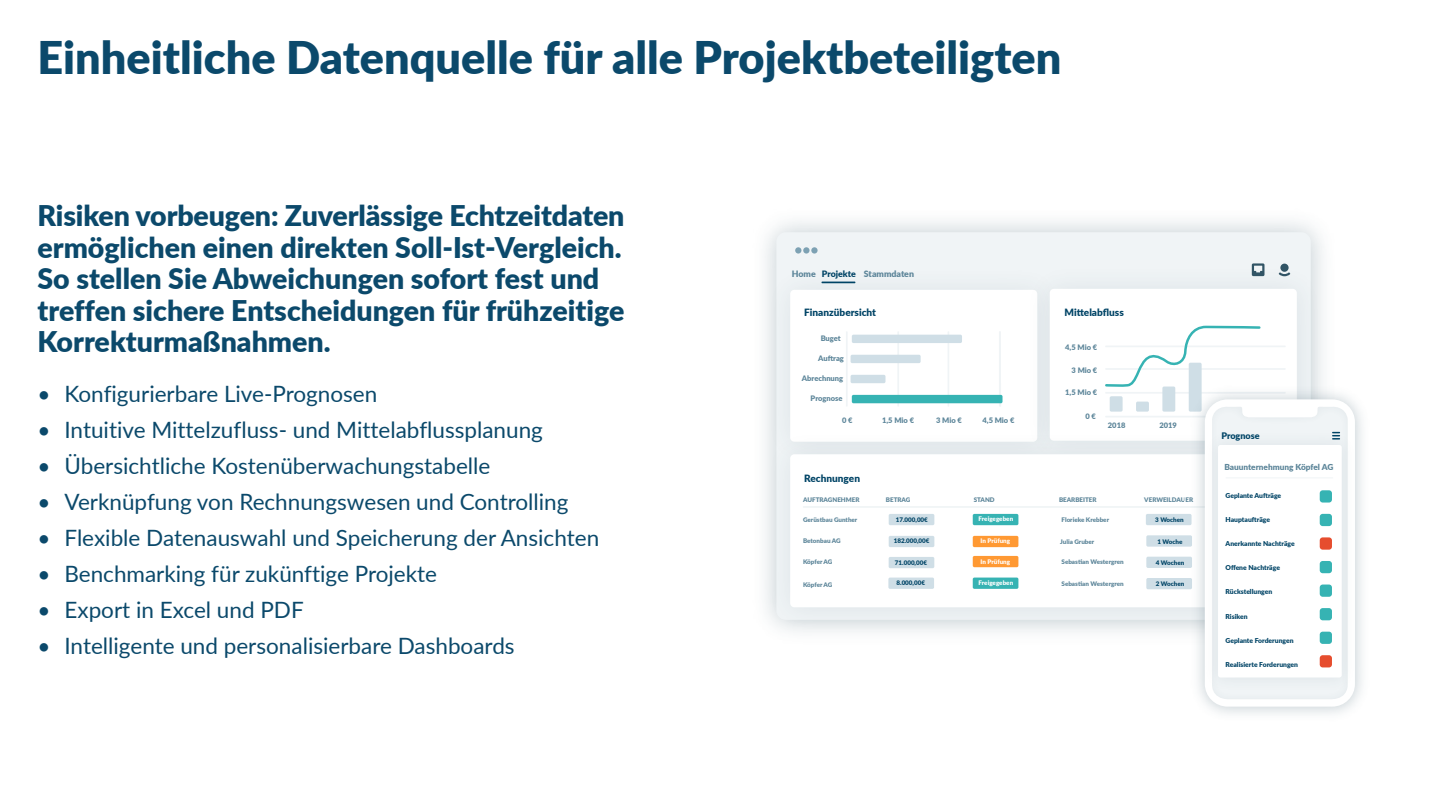
<style>
.page{position:relative;width:1440px;height:810px;background:#fff}
.page>*{position:absolute;margin:0;border:0;box-sizing:border-box;transform-origin:0 0}
.Headlines{font:900 45px "Lato";color:#0b496b}
.Headline_Fließtext{font:900 28.5px/31.5px "Lato";color:#0b496b}
.t1{font:22.5px "Lato";color:#0b496b}
.t2{font:900 10.05px "Lato";color:#046}
.t3{font:900 9px "Lato";color:#046}
.t4{font:900 8.77px "Lato";color:#5c8599}
.t5{font:900 8.25px "Lato";color:#5c8599}
.t6{font:900 7.5px "Lato";color:#5c8599}
.t7{font:900 6.75px "Lato";color:#046}
.t8{font:900 6.3px "Lato";color:#5c8599}
.t9{font:900 6.3px "Lato";color:#046}
.t10{font:900 6.3px "Lato";color:#fff}
.s1{color:#046}
</style>
<div class="page">
<div style="left:776px;top:232px;width:535px;height:388px;background:#f0f4f6;border-radius:9px"></div>
<div style="left:790px;top:290px;width:247px;height:152px;background:#fff;border-radius:4px"></div>
<div style="left:1050px;top:289px;width:247px;height:152px;background:#fff;border-radius:4px"></div>
<div style="left:790px;top:454px;width:508px;height:153px;background:#fff;border-radius:4px"></div>
<div style="left:889px;top:514px;width:45px;height:11px;background:#cfdee6;border-radius:2px"></div>
<div style="left:1146px;top:514px;width:46px;height:11px;background:#cfdee6;border-radius:2px"></div>
<div style="left:1146px;top:535px;width:46px;height:12px;background:#cfdee6;border-radius:2px"></div>
<div style="left:1146px;top:557px;width:46px;height:11px;background:#cfdee6;border-radius:2px"></div>
<div style="left:1146px;top:578px;width:46px;height:11px;background:#cfdee6;border-radius:2px"></div>
<div style="left:973px;top:514px;width:45px;height:11px;background:#36b3b3;border-radius:2px"></div>
<div style="left:973px;top:578px;width:45px;height:11px;background:#36b3b3;border-radius:2px"></div>
<div style="left:973px;top:536px;width:45px;height:11px;background:#f93;border-radius:2px"></div>
<div style="left:973px;top:556px;width:45px;height:11px;background:#f93;border-radius:2px"></div>
<div style="left:889px;top:557px;width:45px;height:11px;background:#cfdee6;border-radius:2px"></div>
<div style="left:888px;top:578px;width:46px;height:11px;background:#cfdee6;border-radius:2px"></div>
<div style="left:889px;top:536px;width:45px;height:11px;background:#cfdee6;border-radius:2px"></div>
<svg style="left:811px;top:247px;width:7px;height:7px"></svg>
<div style="left:803px;top:247px;width:7px;height:7px;background:#7da1b3;border-radius:50%"></div>
<div style="left:795px;top:247px;width:6px;height:7px;background:#7da1b3;border-radius:50%"></div>
<hr style="left:999px;top:331px;width:2px;height:76px;background:#f0f4f6">
<hr style="left:1105px;top:346px;width:181px;height:1px;background:#f0f4f6">
<hr style="left:1105px;top:368px;width:181px;height:2px;background:#f0f4f6">
<hr style="left:1105px;top:392px;width:181px;height:2px;background:#f0f4f6">
<hr style="left:1105px;top:416px;width:181px;height:1px;background:#f0f4f6">
<hr style="left:948px;top:331px;width:1px;height:76px;background:#f0f4f6">
<hr style="left:897px;top:331px;width:2px;height:76px;background:#f0f4f6">
<hr style="left:803px;top:506px;width:481px;height:2px;background:#f0f4f6">
<hr style="left:822px;top:282px;width:33px;height:1px;background:#046">
<hr style="left:846px;top:331px;width:2px;height:76px;background:#f0f4f6">
<div style="left:852px;top:395px;width:151px;height:8px;background:#36b3b3;border-radius:2px"></div>
<div style="left:851px;top:375px;width:35px;height:8px;background:#cfdee6;border-radius:2px"></div>
<div style="left:851px;top:355px;width:70px;height:8px;background:#cfdee6;border-radius:2px"></div>
<div style="left:1110px;top:396px;width:13px;height:16px;background:#cfdee6;border-radius:2px"></div>
<div style="left:1136px;top:402px;width:13px;height:10px;background:#cfdee6;border-radius:2px"></div>
<div style="left:1162px;top:387px;width:13px;height:25px;background:#cfdee6;border-radius:2px"></div>
<div style="left:852px;top:335px;width:110px;height:8px;background:#cfdee6;border-radius:2px"></div>
<svg style="left:1105px;top:325px;width:156px;height:63px"></svg>
<svg style="left:1252px;top:263px;width:13px;height:13px"></svg>
<svg style="left:1279px;top:264px;width:11px;height:12px"></svg>
<img style="left:1184px;top:379px;width:178px;height:335px">
<div style="left:1205px;top:399px;width:150px;height:308px;background:#fff;border-radius:23px"></div>
<img style="left:1198px;top:425px;width:164px;height:273px">
<svg style="left:1210px;top:407px;width:140px;height:292px"></svg>
<hr style="left:1226px;top:477px;width:107px;height:1px;background:#f0f4f6">
<p class="Headlines" style="left:38px;top:23px;width:1025px">Einheitliche Datenquelle für alle Projektbeteiligten</p>
<p class="Headline_Fließtext" style="left:38px;top:199px;width:589px">Risiken vorbeugen: Zuverlässige Echtzeitdaten ermöglichen einen direkten Soll-Ist-Vergleich.<br>So stellen Sie Abweichungen sofort fest und treffen sichere Entscheidungen für frühzeitige Korrekturmaßnahmen.</p>
<p class="t1" style="left:38px;top:377px;width:341px">• Konfigurierbare Live-Prognosen</p>
<p class="t1" style="left:38px;top:413px;width:507px">• Intuitive Mittelzufluss- und Mittelabflussplanung</p>
<p class="t1" style="left:38px;top:449px;width:454px">• Übersichtliche Kostenüberwachungstabelle</p>
<p class="t1" style="left:38px;top:485px;width:533px">• Verknüpfung von Rechnungswesen und Controlling</p>
<p class="t1" style="left:38px;top:521px;width:563px">• Flexible Datenauswahl und Speicherung der Ansichten</p>
<p class="t1" style="left:38px;top:557px;width:401px">• Benchmarking für zukünftige Projekte</p>
<p class="t1" style="left:38px;top:593px;width:268px">• Export in Excel und PDF</p>
<p class="t1" style="left:38px;top:629px;width:479px">• Intelligente und personalisierbare Dashboards</p>
<p class="t4" style="left:792px;top:267px;width:124px">Home <span class="s1">Projekte</span> Stammdaten</p>
<p class="t2" style="left:804px;top:305px;width:73px">Finanzübersicht</p>
<p class="t6" style="left:821px;top:333px;width:22px">Buget</p>
<p class="t6" style="left:818px;top:353px;width:27px">Auftrag</p>
<p class="t6" style="left:802px;top:373px;width:43px">Abrechnung</p>
<p class="t6" style="left:811px;top:393px;width:33px">Prognose</p>
<p class="t6" style="left:842px;top:415px;width:12px">0 €</p>
<p class="t2" style="left:804px;top:471px;width:57px">Rechnungen</p>
<p class="t6" style="left:882px;top:415px;width:33px">1,5 Mio €</p>
<p class="t6" style="left:936px;top:415px;width:27px">3 Mio €</p>
<p class="t6" style="left:982px;top:415px;width:33px">4,5 Mio €</p>
<p class="t2" style="left:1065px;top:305px;width:61px">Mittelabfluss</p>
<p class="t6" style="left:1065px;top:342px;width:33px">4,5 Mio €</p>
<p class="t6" style="left:1072px;top:364px;width:27px">3 Mio €</p>
<p class="t6" style="left:1065px;top:387px;width:33px">1,5 Mio €</p>
<p class="t6" style="left:1085px;top:410px;width:12px">0 €</p>
<p class="t6" style="left:1108px;top:420px;width:19px">2018</p>
<p class="t6" style="left:1159px;top:420px;width:19px">2019</p>
<p class="t8" style="left:886px;top:495px;width:26px">BETRAG</p>
<p class="t8" style="left:974px;top:495px;width:22px">STAND</p>
<p class="t8" style="left:1059px;top:495px;width:39px">BEARBEITER</p>
<p class="t8" style="left:1144px;top:495px;width:50px">VERWEILDAUER</p>
<p class="t8" style="left:803px;top:495px;width:58px">AUFTRAGNEHMER</p>
<p class="t8" style="left:803px;top:515px;width:56px">Gerüstbau Gunther</p>
<p class="t8" style="left:1062px;top:515px;width:49px">Florieke Krebber</p>
<p class="t8" style="left:1060px;top:537px;width:36px">Julia Gruber</p>
<p class="t8" style="left:1062px;top:557px;width:64px">Sebastian Westergren</p>
<p class="t8" style="left:1062px;top:579px;width:64px">Sebastian Westergren</p>
<p class="t10" style="left:979px;top:514px;width:36px">Freigegeben</p>
<p class="t9" style="left:896px;top:515px;width:34px">17.000,00€</p>
<p class="t9" style="left:1155px;top:515px;width:30px">3 Wochen</p>
<p class="t9" style="left:1158px;top:537px;width:27px">1 Woche</p>
<p class="t9" style="left:1156px;top:558px;width:30px">4 Wochen</p>
<p class="t9" style="left:1156px;top:579px;width:30px">2 Wochen</p>
<p class="t8" style="left:803px;top:536px;width:39px">Betonbau AG</p>
<p class="t9" style="left:894px;top:536px;width:37px">182.000,00€</p>
<p class="t8" style="left:803px;top:557px;width:31px">Köpfer AG</p>
<p class="t8" style="left:803px;top:580px;width:31px">Köpfer AG</p>
<p class="t10" style="left:981px;top:536px;width:31px">In Prüfung</p>
<p class="t9" style="left:895px;top:557px;width:34px">71.000,00€</p>
<p class="t10" style="left:981px;top:556px;width:31px">In Prüfung</p>
<p class="t9" style="left:897px;top:578px;width:30px">8.000,00€</p>
<p class="t10" style="left:979px;top:578px;width:36px">Freigegeben</p>
<p class="t3" style="left:1221px;top:429px;width:40px">Prognose</p>
<p class="t5" style="left:1224px;top:461px;width:111px">Bauunternehmung Köpfel AG</p>
<p class="t7" style="left:1226px;top:490px;width:57px">Geplante Aufträge</p>
<p class="t7" style="left:1226px;top:514px;width:46px">Hauptaufträge</p>
<p class="t7" style="left:1226px;top:538px;width:71px">Anerkannte Nachträge</p>
<p class="t7" style="left:1226px;top:562px;width:56px">Offene Nachträge</p>
<p class="t7" style="left:1226px;top:587px;width:48px">Rückstellungen</p>
<p class="t7" style="left:1226px;top:611px;width:24px">Risiken</p>
<p class="t7" style="left:1226px;top:635px;width:70px">Geplante Forderungen</p>
<p class="t7" style="left:1226px;top:659px;width:74px">Realisierte Forderungen</p>
</div>
